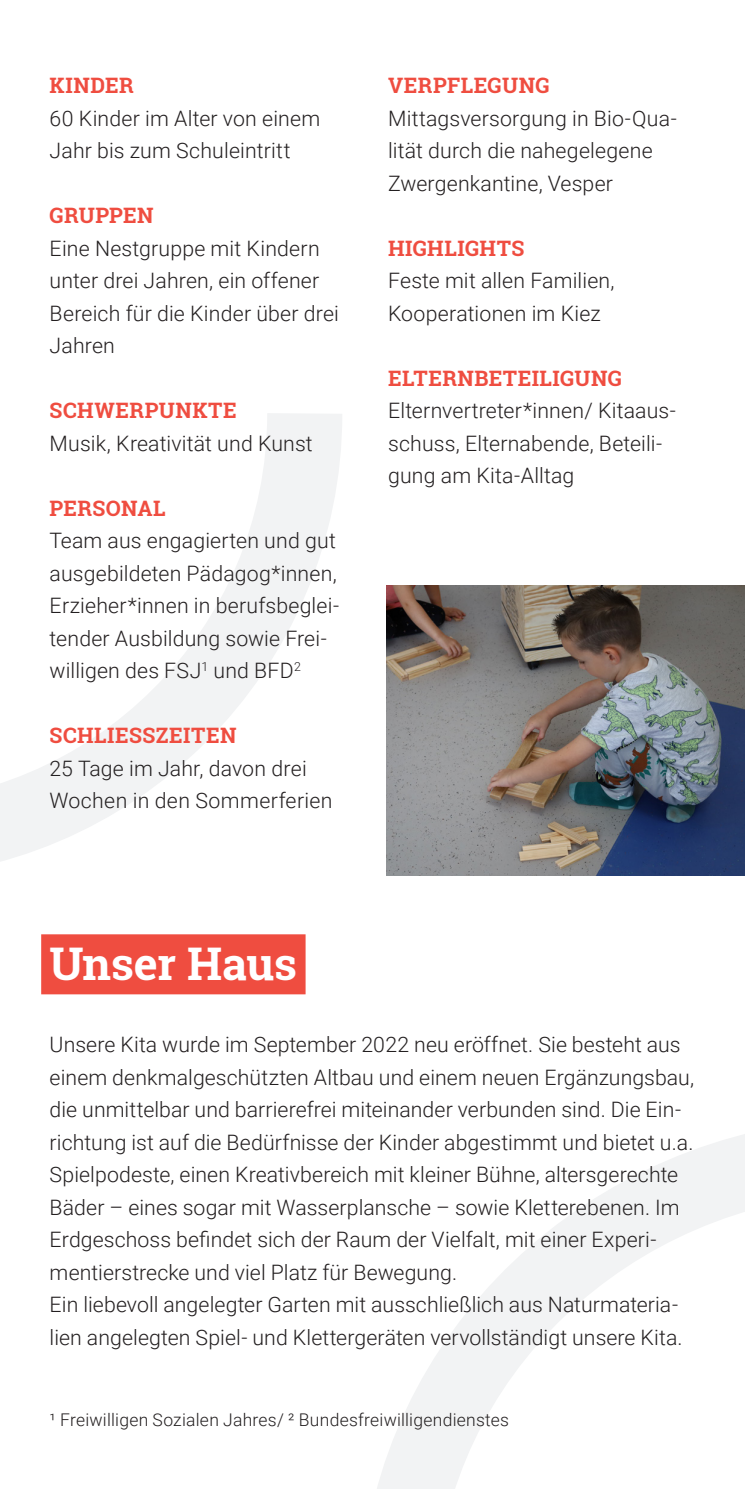
<style>
.page{position:relative;width:745px;height:1489px;background:#fff}
.page>*{position:absolute;margin:0;border:0;box-sizing:border-box;transform-origin:0 0}
.t1{font:700 45px "Roboto Slab";letter-spacing:-.01em;color:#fff}
.t2{font:300 21.25px/32.5px "Roboto";letter-spacing:.005em;color:#231f20}
.t3{font:700 21.25px "Roboto Slab";letter-spacing:.02em;color:#ef4d40}
.t4{font:300 17.5px "Roboto";letter-spacing:.015em;color:#231f20}
</style>
<div class="page">
<svg style="left:377px;top:1135px;width:367px;height:353px"></svg>
<svg style="left:0;top:413px;width:342px;height:448px"></svg>
<img style="left:386px;top:585px;width:358px;height:290px">
<div style="left:41px;top:934px;width:264px;height:60px;background:#ef4d40"></div>
<p class="t3" style="left:50px;top:71px;width:86px">KINDER</p>
<p class="t2" style="left:50px;top:101px;width:272px">60 Kinder im Alter von einem<br>Jahr bis zum Schuleintritt</p>
<p class="t3" style="left:50px;top:201px;width:105px">GRUPPEN</p>
<p class="t2" style="left:50px;top:231px;width:290px">Eine Nestgruppe mit Kindern unter drei Jahren, ein offener<br>Bereich für die Kinder über drei<br>Jahren</p>
<p class="t3" style="left:50px;top:396px;width:188px">SCHWERPUNKTE</p>
<p class="t2" style="left:50px;top:426px;width:264px">Musik, Kreativität und Kunst</p>
<p class="t3" style="left:50px;top:493px;width:117px">PERSONAL</p>
<p class="t2" style="left:50px;top:523px;width:291px">Team aus engagierten und gut ausgebildeten Pädagog*innen,<br>Erzieher*innen in berufsbeglei&shy;tender Ausbildung sowie Frei&shy;willigen des FSJ<sup>1</sup> und BFD<sup>2</sup></p>
<p class="t3" style="left:50px;top:721px;width:188px">SCHLIESSZEITEN</p>
<p class="t2" style="left:50px;top:751px;width:284px">25 Tage im Jahr, davon drei<br>Wochen in den Sommerferien</p>
<p class="t3" style="left:388px;top:71px;width:163px">VERPFLEGUNG</p>
<p class="t2" style="left:388px;top:101px;width:290px">Mittagsversorgung in Bio-Qua&shy;lität durch die nahegelegene<br>Zwergenkantine, Vesper</p>
<p class="t3" style="left:388px;top:233px;width:137px">HIGHLIGHTS</p>
<p class="t2" style="left:388px;top:263px;width:228px">Feste mit allen Familien,<br>Kooperationen im Kiez</p>
<p class="t3" style="left:388px;top:363px;width:235px">ELTERNBETEILIGUNG</p>
<p class="t2" style="left:388px;top:393px;width:289px">Elternvertreter*innen/ Kitaaus&shy;schuss, Elternabende, Beteili&shy;gung am Kita-Alltag</p>
<h1 class="t1" style="left:50px;top:932px;width:249px">Unser Haus</h1>
<p class="t2" style="left:50px;top:1027px;width:645px">Unsere Kita wurde im September 2022 neu eröffnet. Sie besteht aus einem denkmalgeschützten Altbau und einem neuen Ergänzungsbau, die unmittelbar und barrierefrei miteinander verbunden sind. Die Ein&shy;richtung ist auf die Bedürfnisse der Kinder abgestimmt und bietet u.a.<br>Spielpodeste, einen Kreativbereich mit kleiner Bühne, altersgerechte Bäder – eines sogar mit Wasserplansche – sowie Kletterebenen. Im Erdgeschoss befindet sich der Raum der Vielfalt, mit einer Experi&shy;mentierstrecke und viel Platz für Bewegung.<br>Ein liebevoll angelegter Garten mit ausschließlich aus Naturmateria&shy;lien angelegten Spiel- und Klettergeräten vervollständigt unsere Kita.</p>
<p class="t4" style="left:50px;top:1407px;width:460px">¹ Freiwilligen Sozialen Jahres/ ² Bundesfreiwilligendienstes</p>
</div>
